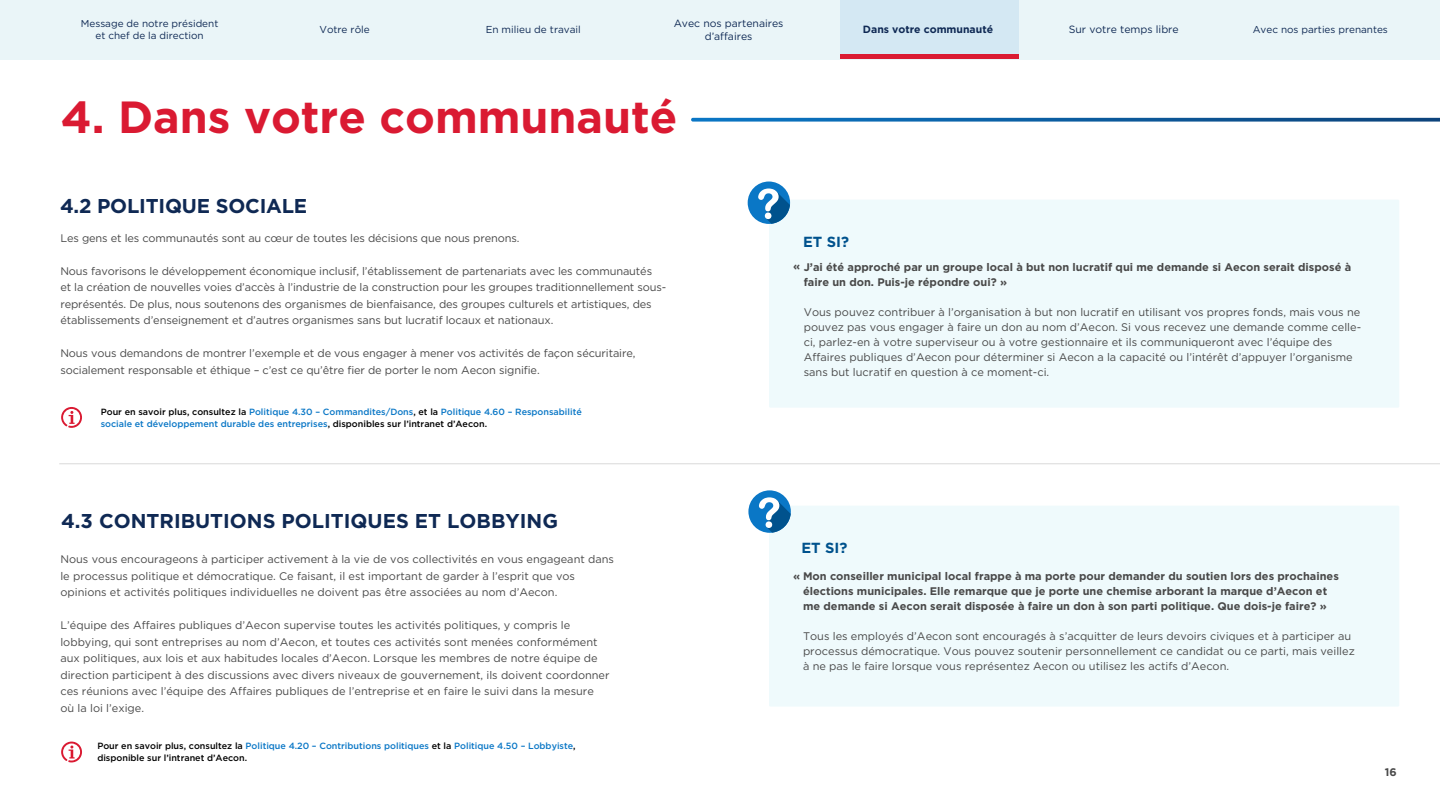
<style>
.page{position:relative;width:1440px;height:810px;background:#fff}
.page>*{position:absolute;margin:0;border:0;box-sizing:border-box;transform-origin:0 0}
.t1{font:700 45px "Gotham";color:#da1a32}
.t2{font:700 20px "Gotham";color:#0f2954}
.t3{font:700 14.6px "Gotham";color:#00528d}
.t4{font:11px/16.5px "Gotham";color:#494949}
.t5{font:700 11px/15px "Gotham";color:#494949}
.t6{font:10.5px/12.8px "Gotham";color:#0f2954;text-align:center}
.t7{font:700 10.5px "Gotham";color:#0f2954}
.t8{font:10.1px "Gotham";color:#0f2954}
.t9{font:10px/12px "Gotham";color:#0f2954;text-align:center}
.t10{font:500 9px/12px "Gotham";color:#0a77c6}
.t11{font:500 9px/12px "Gotham";color:#000}
.s1{color:#000}
.s2{color:#0a77c6}
</style>
<div class="page">
<div style="left:769px;top:200px;width:630px;height:208px;background:#effafc"></div>
<svg style="left:61px;top:407px;width:21px;height:21px"></svg>
<div style="left:748px;top:182px;width:42px;height:42px;background:#0a77c6;border-radius:50%"></div>
<svg style="left:758px;top:189px;width:32px;height:35px"></svg>
<svg style="left:61px;top:742px;width:21px;height:20px"></svg>
<div style="left:769px;top:506px;width:630px;height:201px;background:#effafc"></div>
<div style="left:748px;top:490px;width:43px;height:43px;background:#0a77c6;border-radius:50%"></div>
<svg style="left:759px;top:497px;width:32px;height:36px"></svg>
<hr style="left:59px;top:463px;width:1381px;height:1px;background:#d9d9d9">
<div style="left:0;top:0;width:1440px;height:59px;background:#eaf5f8"></div>
<div style="left:840px;top:0;width:179px;height:54px;background:#d4e8f3"></div>
<div style="left:840px;top:54px;width:179px;height:5px;background:#da1a32"></div>
<svg style="left:691px;top:118px;width:749px;height:4px"></svg>
<h2 class="t9" style="left:81px;top:18px;width:139px">Message de notre président et chef de la direction</h2>
<h4 class="t8" style="left:319px;top:25px;width:52px">Votre rôle</h4>
<h4 class="t8" style="left:486px;top:25px;width:97px">En milieu de travail</h4>
<p class="t6" style="left:674px;top:18px;width:111px">Avec nos partenaires d’affaires</p>
<h3 class="t6" style="left:1069px;top:23px;width:111px">Sur votre temps libre</h3>
<p class="t9" style="left:1253px;top:24px;width:137px">Avec nos parties prenantes</p>
<h4 class="t7" style="left:863px;top:24px;width:132px">Dans votre communauté</h4>
<h4 class="t1" style="left:61px;top:97px;width:618px">4. Dans votre communauté</h4>
<h4 class="t2" style="left:60px;top:197px;width:249px">4.2 POLITIQUE SOCIALE</h4>
<h4 class="t4" style="left:60px;top:230px;width:461px">Les gens et les communautés sont au cœur de toutes les décisions que nous prenons.</h4>
<h4 class="t4" style="left:60px;top:263px;width:607px">Nous favorisons le développement économique inclusif, l’établissement de partenariats avec les communautés<br>et la création de nouvelles voies d’accès à l’industrie de la construction pour les groupes traditionnellement sous&shy;représentés. De plus, nous soutenons des organismes de bienfaisance, des groupes culturels et artistiques, des établissements d’enseignement et d’autres organismes sans but lucratif locaux et nationaux.</h4>
<h4 class="t4" style="left:60px;top:346px;width:577px">Nous vous demandons de montrer l’exemple et de vous engager à mener vos activités de façon sécuritaire, socialement responsable et éthique – c’est ce qu’être fier de porter le nom Aecon signifie.</h4>
<h2 class="t10" style="left:101px;top:407px;width:483px"><span class="s1">Pour en savoir plus, consultez la</span> Politique 4.30 – Commandites/Dons<span class="s1">, et la</span> Politique 4.60 – Responsabilité sociale et développement durable des entreprises<span class="s1">, disponibles sur l’intranet d’Aecon.</span></h2>
<h4 class="t2" style="left:61px;top:512px;width:498px">4.3 CONTRIBUTIONS POLITIQUES ET LOBBYING</h4>
<h4 class="t4" style="left:60px;top:552px;width:555px">Nous vous encourageons à participer activement à la vie de vos collectivités en vous engageant dans le processus politique et démocratique. Ce faisant, il est important de garder à l’esprit que vos opinions et activités politiques individuelles ne doivent pas être associées au nom d’Aecon.</h4>
<h4 class="t4" style="left:60px;top:618px;width:551px">L’équipe des Affaires publiques d’Aecon supervise toutes les activités politiques, y compris le lobbying, qui sont entreprises au nom d’Aecon, et toutes ces activités sont menées conformément aux politiques, aux lois et aux habitudes locales d’Aecon. Lorsque les membres de notre équipe de direction participent à des discussions avec divers niveaux de gouvernement, ils doivent coordonner ces réunions avec l’équipe des Affaires publiques de l’entreprise et en faire le suivi dans la mesure où la loi l’exige.</h4>
<p class="t11" style="left:97px;top:740px;width:480px">Pour en savoir plus, consultez la <span class="s2">Politique 4.20 – Contributions politiques</span> et la <span class="s2">Politique 4.50 – Lobbyiste</span>, disponible sur l’intranet d’Aecon.</p>
<h4 class="t3" style="left:803px;top:235px;width:47px">ET SI?</h4>
<h4 class="t5" style="left:804px;top:260px;width:549px;text-indent:-11px">« J’ai été approché par un groupe local à but non lucratif qui me demande si Aecon serait disposé à faire un don. Puis-je répondre oui? »</h4>
<h4 class="t4" style="left:804px;top:305px;width:559px;line-height:15px">Vous pouvez contribuer à l’organisation à but non lucratif en utilisant vos propres fonds, mais vous ne pouvez pas vous engager à faire un don au nom d’Aecon. Si vous recevez une demande comme celle&shy;ci, parlez-en à votre superviseur ou à votre gestionnaire et ils communiqueront avec l’équipe des Affaires publiques d’Aecon pour déterminer si Aecon a la capacité ou l’intérêt d’appuyer l’organisme sans but lucratif en question à ce moment-ci.</h4>
<h3 class="t3" style="left:802px;top:542px;width:47px">ET SI?</h3>
<p class="t5" style="left:793px;top:569px;width:547px;text-align:center">« Mon conseiller municipal local frappe à ma porte pour demander du soutien lors des prochaines élections municipales. Elle remarque que je porte une chemise arborant la marque d’Aecon et<br>me demande si Aecon serait disposée à faire un don à son parti politique. Que dois-je faire? »</p>
<p class="t4" style="left:803px;top:629px;width:553px;line-height:15px">Tous les employés d’Aecon sont encouragés à s’acquitter de leurs devoirs civiques et à participer au processus démocratique. Vous pouvez soutenir personnellement ce candidat ou ce parti, mais veillez à ne pas le faire lorsque vous représentez Aecon ou utilisez les actifs d’Aecon.</p>
<h4 class="t5" style="left:1385px;top:765px;width:14px">16</h4>
</div>
